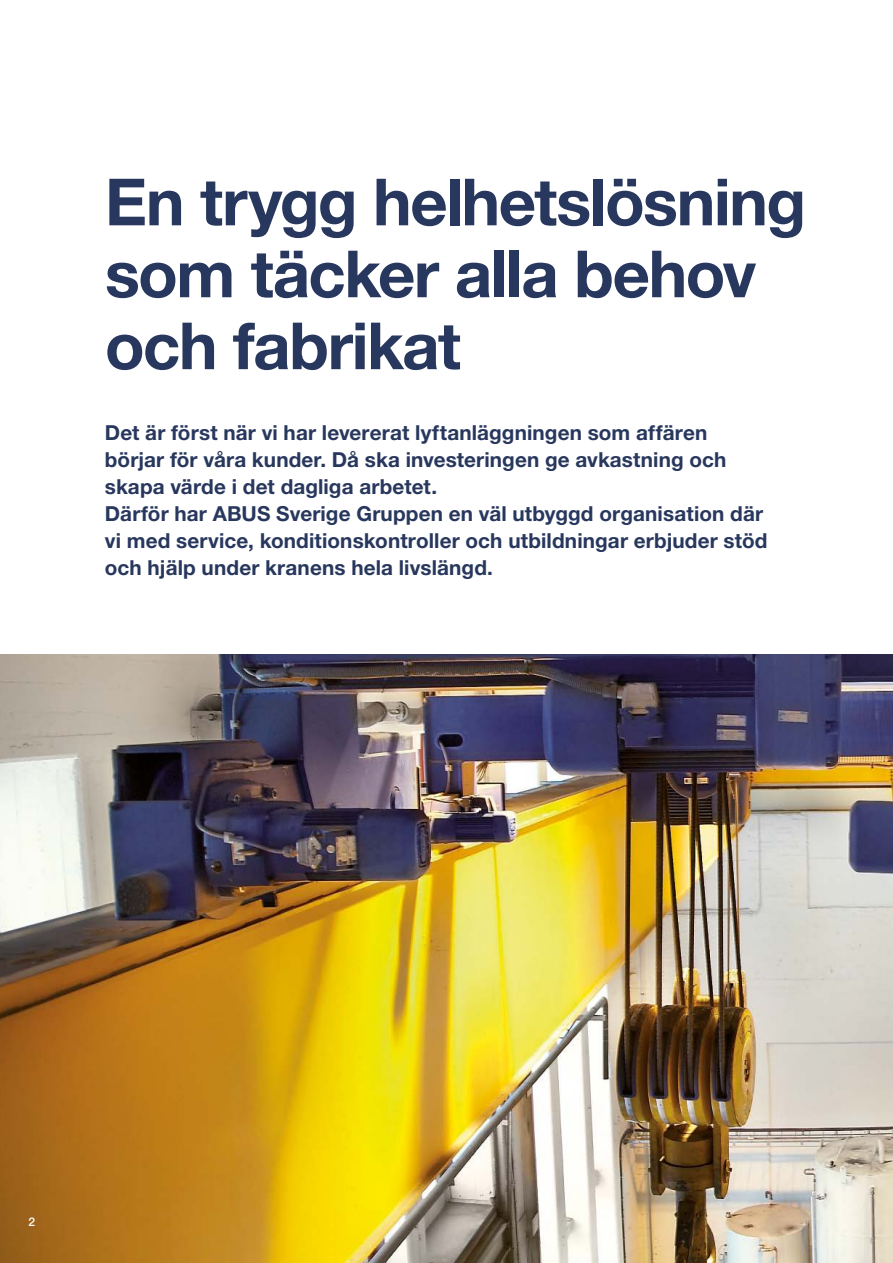
<style>
.page{position:relative;width:893px;height:1263px;background:#fff}
.page>*{position:absolute;margin:0;border:0;box-sizing:border-box;transform-origin:0 0}
.t1{font:700 65.1px/72px "Helvetica Neue";letter-spacing:-.025em;color:#28375d}
.t2{font:700 20.7px/26.8px "Helvetica Neue";letter-spacing:.005em;color:#28375d}
.t3{font:500 12px "Helvetica Neue";color:#fff}
</style>
<div class="page">
<img style="left:0;top:655px;width:893px;height:608px">
<h1 class="t1" style="left:105px;top:165px;width:703px">En trygg helhetslösning som täcker alla behov och fabrikat</h1>
<p class="t2" style="left:105px;top:419px;width:664px">Det är först när vi har levererat lyftanläggningen som affären börjar för våra kunder. Då ska investeringen ge avkastning och skapa värde i det dagliga arbetet.<br>Därför har ABUS Sverige Gruppen en väl utbyggd organisation där vi med service, konditionskontroller och utbildningar erbjuder stöd och hjälp under kranens hela livslängd.</p>
<p class="t3" style="left:28px;top:1214px;width:8px">2</p>
</div>
